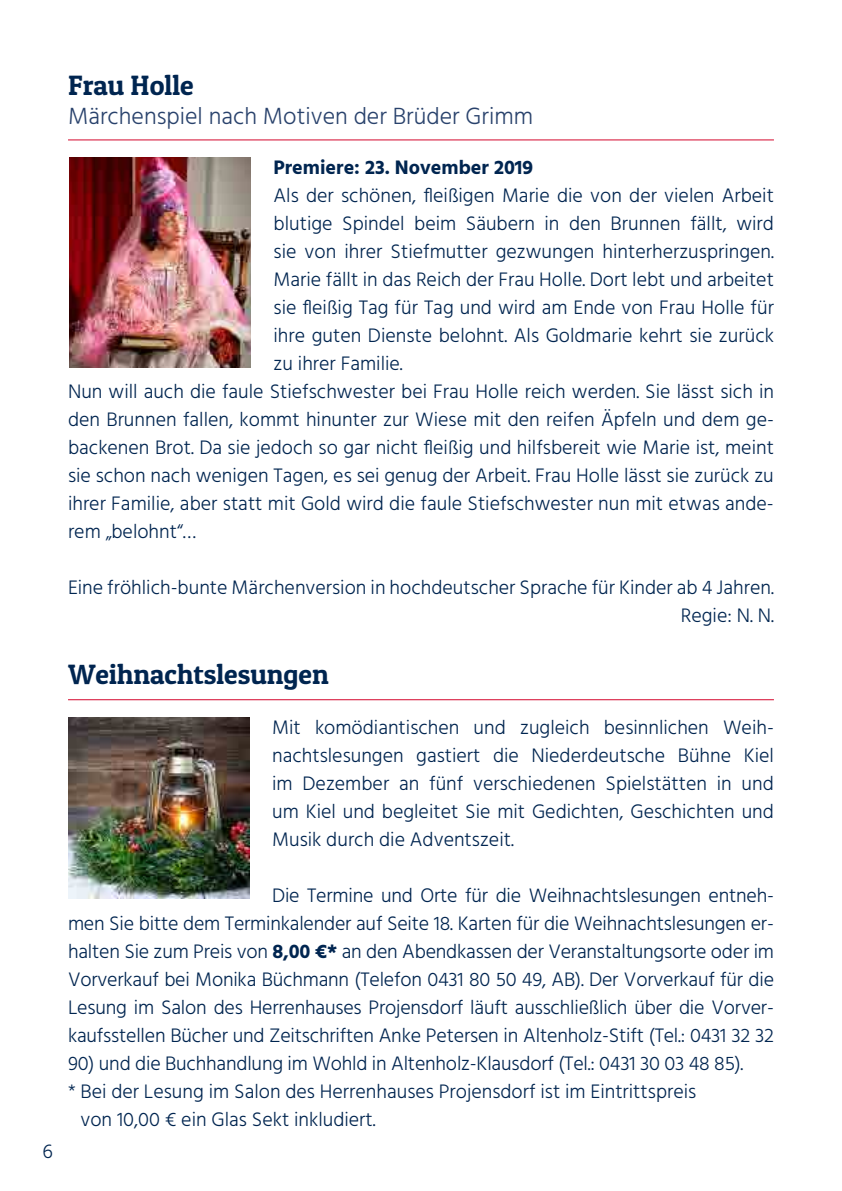
<style>
.page{position:relative;width:842px;height:1191px;background:#fff}
.page>*{position:absolute;margin:0;border:0;box-sizing:border-box;transform-origin:0 0}
.t1{font:28px "Patua One";color:#002550}
.t2{font:300 24px "Hind";color:#29426c}
.t3{font:300 20px/28px "Hind";color:#002550;text-align:justify}
.t4{font:700 20px "Hind";color:#002550}
.s1{font-weight:700}
</style>
<div class="page">
<hr style="left:68px;top:139px;width:706px;height:1px;background:#d5072d">
<hr style="left:68px;top:699px;width:706px;height:1px;background:#d5072d">
<img style="left:69px;top:158px;width:182px;height:210px">
<img style="left:68px;top:717px;width:181px;height:182px">
<h1 class="t1" style="left:68px;top:68px;width:127px">Frau Holle</h1>
<p class="t2" style="left:68px;top:100px;width:466px">Märchenspiel nach Motiven der Brüder Grimm</p>
<p class="t4" style="left:274px;top:155px;width:261px">Premiere: 23. November 2019</p>
<p class="t3" style="left:274px;top:183px;width:502px">Als der schönen, fleißigen Marie die von der vielen Arbeit</p>
<p class="t3" style="left:274px;top:211px;width:502px">blutige Spindel beim Säubern in den Brunnen fällt, wird</p>
<p class="t3" style="left:274px;top:239px;width:502px">sie von ihrer Stiefmutter gezwungen hinterherzuspringen.</p>
<p class="t3" style="left:274px;top:267px;width:502px">Marie fällt in das Reich der Frau Holle. Dort lebt und arbeitet</p>
<p class="t3" style="left:274px;top:295px;width:502px">sie fleißig Tag für Tag und wird am Ende von Frau Holle für</p>
<p class="t3" style="left:274px;top:323px;width:502px">ihre guten Dienste belohnt. Als Goldmarie kehrt sie zurück</p>
<p class="t3" style="left:274px;top:351px;width:131px">zu ihrer Familie.</p>
<p class="t3" style="left:68px;top:379px;width:707px">Nun will auch die faule Stiefschwester bei Frau Holle reich werden. Sie lässt sich in</p>
<p class="t3" style="left:68px;top:407px;width:707px">den Brunnen fallen, kommt hinunter zur Wiese mit den reifen Äpfeln und dem ge-</p>
<p class="t3" style="left:68px;top:435px;width:707px">backenen Brot. Da sie jedoch so gar nicht fleißig und hilfsbereit wie Marie ist, meint</p>
<p class="t3" style="left:68px;top:463px;width:707px">sie schon nach wenigen Tagen, es sei genug der Arbeit. Frau Holle lässt sie zurück zu</p>
<p class="t3" style="left:68px;top:491px;width:707px">ihrer Familie, aber statt mit Gold wird die faule Stiefschwester nun mit etwas ande-</p>
<p class="t3" style="left:68px;top:519px;width:130px">rem „belohnt“…</p>
<p class="t3" style="left:68px;top:575px;width:707px;text-align:right">Eine fröhlich-bunte Märchenversion in hochdeutscher Sprache für Kinder ab 4 Jahren.<br>Regie: N. N.</p>
<h1 class="t1" style="left:68px;top:656px;width:262px">Weihnachtslesungen</h1>
<p class="t3" style="left:272px;top:714px;width:503px">Mit komödiantischen und zugleich besinnlichen Weih&shy;nachtslesungen gastiert die Niederdeutsche Bühne Kiel im Dezember an fünf verschiedenen Spielstätten in und um Kiel und begleitet Sie mit Gedichten, Geschichten und Musik durch die Adventszeit.</p>
<p class="t3" style="left:43px;top:1138px;width:12px">6</p>
<p class="t3" style="left:68px;top:882px;width:707px;text-indent:204px">Die Termine und Orte für die Weihnachtslesungen entneh&shy;men Sie bitte dem Terminkalender auf Seite 18. Karten für die Weihnachtslesungen er&shy;halten Sie zum Preis von <span class="s1">8,00 €*</span> an den Abendkassen der Veranstaltungsorte oder im Vorverkauf bei Monika Büchmann (Telefon 0431 80 50 49, AB). Der Vorverkauf für die Lesung im Salon des Herrenhauses Projensdorf läuft ausschließlich über die Vorver&shy;kaufsstellen Bücher und Zeitschriften Anke Petersen in Altenholz-Stift (Tel.: 0431 32 32</p>
<p class="t3" style="left:68px;top:1050px;width:677px">90) und die Buchhandlung im Wohld in Altenholz-Klausdorf (Tel.: 0431 30 03 48 85).</p>
<p class="t3" style="left:68px;top:1078px;width:630px">* Bei der Lesung im Salon des Herrenhauses Projensdorf ist im Eintrittspreis</p>
<p class="t3" style="left:80px;top:1106px;width:297px">von 10,00 € ein Glas Sekt inkludiert.</p>
</div>
